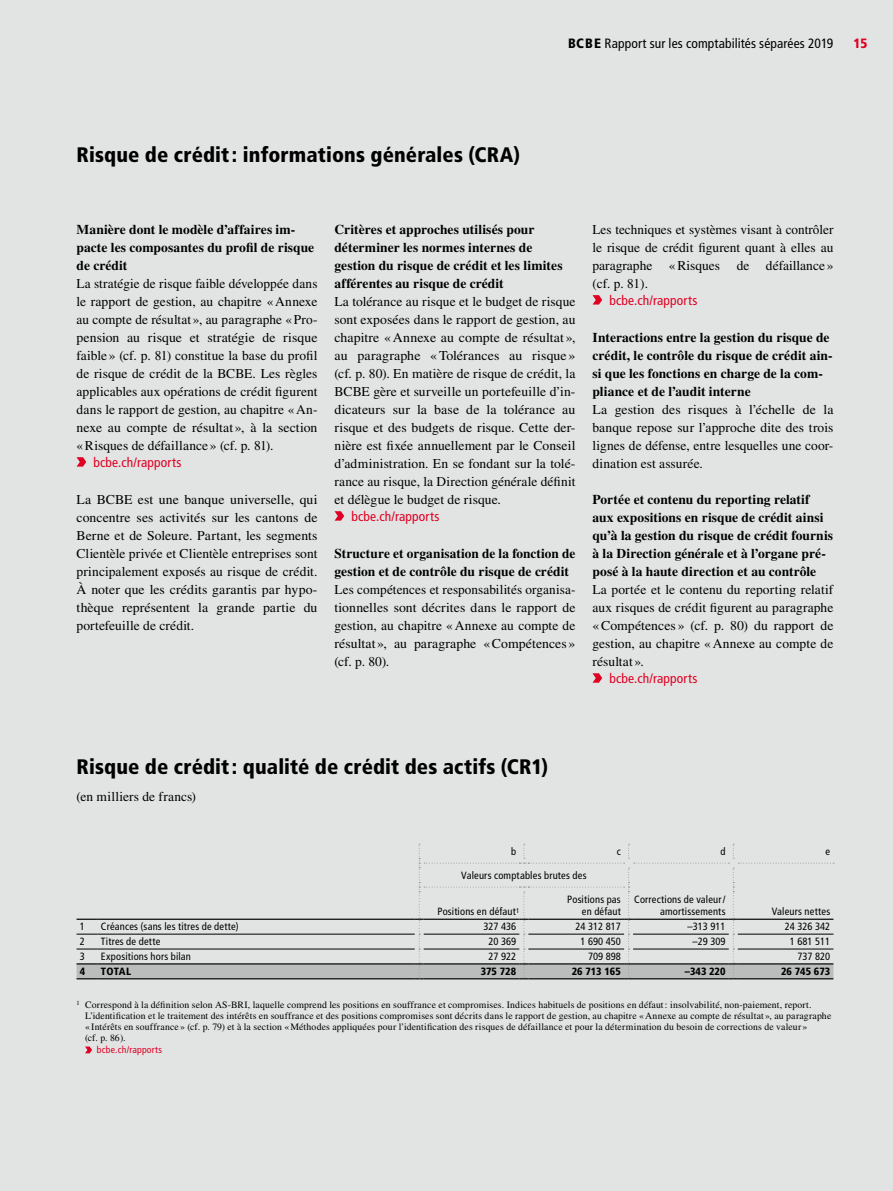
<style>
.page{position:relative;width:893px;height:1191px;background:#e2e3e3}
.page>*{position:absolute;margin:0;border:0;box-sizing:border-box;transform-origin:0 0}
._30_Tabellen_Tab_02_HT{font:900 condensed 21px "Frutiger LT Std";letter-spacing:.005em;color:#000}
._20_Grundtexte__21_GT{font:13.5px/18px "Times LT Std";letter-spacing:.005em;color:#000;text-align:justify}
._00_Titel__06_UT_Times_bold{font:700 13.5px/18px "Times LT Std";letter-spacing:.005em;color:#000}
._20_Grundtexte__28_Link{font:condensed 13.5px "Frutiger LT Std";letter-spacing:.01em;color:#df0022}
.t1{font:condensed 13.5px "Frutiger LT Std";letter-spacing:.01em;color:#000}
._30_Tabellen_Tab_51_Times_GT{font:13.5px "Times LT Std";letter-spacing:.01em;color:#000}
.t2{font:900 condensed 13.5px "Frutiger LT Std";color:#df0022}
._30_Tabellen_Tab_43_Kopf_schwarz{font:condensed 10.5px/12.8px "Frutiger LT Std";letter-spacing:.015em;color:#000;text-align:right}
._30_Tabellen_Tab_31_Zahlen_schwarz{font:condensed 10.5px "Frutiger LT Std";color:#000}
._30_Tabellen_Tab_21_GT{font:condensed 10.5px "Frutiger LT Std";letter-spacing:.015em;color:#000}
._30_Tabellen_Tab_31_Zahlen_schwarz-2{font:900 condensed 10.5px "Frutiger LT Std";color:#000}
._30_Tabellen_Tab_24_GT_black_Versal_Stufe{font:900 condensed 10.5px "Frutiger LT Std";letter-spacing:.015em;color:#000}
._30_Tabellen_Tab_21_GT-2{font:900 condensed 10.5px "Frutiger LT Std";color:#000}
._30_Tabellen_Tab_53_Fussnoten{font:9.75px/11.2px "Times LT Std";letter-spacing:.015em;color:#000}
._30_Tabellen_Tab_53_Fussnoten-2{font:condensed 9.75px "Frutiger LT Std";letter-spacing:.025em;color:#df0022}
.s1{font-weight:900}
</style>
<div class="page">
<svg style="left:77px;top:457px;width:9px;height:9px"></svg>
<svg style="left:334px;top:511px;width:10px;height:9px"></svg>
<svg style="left:592px;top:295px;width:10px;height:9px"></svg>
<svg style="left:592px;top:673px;width:10px;height:9px"></svg>
<svg style="left:77px;top:843px;width:757px;height:136px"></svg>
<hr style="left:738px;top:978px;width:95px;height:1px;background:#000">
<svg style="left:85px;top:1046px;width:7px;height:7px"></svg>
<h2 class="_30_Tabellen_Tab_02_HT" style="left:77px;top:142px;width:445px">Risque de crédit: informations générales (CRA)</h2>
<p class="t1" style="left:568px;top:36px;width:267px"><span class="s1">BCBE</span> Rapport sur les comptabilités séparées 2019</p>
<p class="t2" style="left:854px;top:36px;width:15px">15</p>
<h3 class="_00_Titel__06_UT_Times_bold" style="left:77px;top:220px;width:239px">Manière dont le modèle d’affaires im&shy;pacte les composantes du profil de risque de crédit</h3>
<p class="_20_Grundtexte__21_GT" style="left:77px;top:274px;width:242px">La stratégie de risque faible développée dans le rapport de gestion, au chapitre «Annexe au compte de résultat», au paragraphe «Pro&shy;pension au risque et stratégie de risque faible » (cf. p. 81) constitue la base du profil de risque de crédit de la BCBE. Les règles applicables aux opérations de crédit figurent dans le rapport de gestion, au chapitre «An&shy;nexe au compte de résultat », à la section «Risques de défaillance » (cf. p. 81).</p>
<p class="_20_Grundtexte__28_Link" style="left:94px;top:454px;width:89px">bcbe.ch/rapports</p>
<p class="_20_Grundtexte__21_GT" style="left:77px;top:490px;width:242px">La BCBE est une banque universelle, qui concentre ses activités sur les cantons de Berne et de Soleure. Partant, les segments Clientèle privée et Clientèle entreprises sont principalement exposés au risque de crédit.<br>À noter que les crédits garantis par hypo&shy;thèque représentent la grande partie du portefeuille de crédit.</p>
<h3 class="_00_Titel__06_UT_Times_bold" style="left:334px;top:220px;width:230px">Critères et approches utilisés pour déterminer les normes internes de gestion du risque de crédit et les limites afférentes au risque de crédit</h3>
<p class="_20_Grundtexte__21_GT" style="left:334px;top:292px;width:242px">La tolérance au risque et le budget de risque sont exposées dans le rapport de gestion, au chapitre «Annexe au compte de résultat», au paragraphe «Tolérances au risque » (cf. p. 80). En matière de risque de crédit, la BCBE gère et surveille un portefeuille d’in&shy;dicateurs sur la base de la tolérance au risque et des budgets de risque. Cette der&shy;nière est fixée annuellement par le Conseil d’administration. En se fondant sur la tolé&shy;rance au risque, la Direction générale définit et délègue le budget de risque.</p>
<p class="_20_Grundtexte__28_Link" style="left:351px;top:508px;width:89px">bcbe.ch/rapports</p>
<h3 class="_00_Titel__06_UT_Times_bold" style="left:334px;top:544px;width:242px">Structure et organisation de la fonction de gestion et de contrôle du risque de crédit</h3>
<p class="_20_Grundtexte__21_GT" style="left:334px;top:580px;width:242px">Les compétences et responsabilités organisa&shy;tionnelles sont décrites dans le rapport de gestion, au chapitre «Annexe au compte de résultat», au paragraphe «Compétences» (cf. p. 80).</p>
<p class="_20_Grundtexte__21_GT" style="left:592px;top:220px;width:242px">Les techniques et systèmes visant à contrôler le risque de crédit figurent quant à elles au paragraphe «Risques de défaillance» (cf. p. 81).</p>
<p class="_20_Grundtexte__28_Link" style="left:609px;top:292px;width:89px">bcbe.ch/rapports</p>
<h3 class="_00_Titel__06_UT_Times_bold" style="left:592px;top:328px;width:242px">Interactions entre la gestion du risque de crédit, le contrôle du risque de crédit ain&shy;si que les fonctions en charge de la com&shy;pliance et de l’audit interne</h3>
<p class="_20_Grundtexte__21_GT" style="left:592px;top:400px;width:242px">La gestion des risques à l’échelle de la banque repose sur l’approche dite des trois lignes de défense, entre lesquelles une coor&shy;dination est assurée.</p>
<h3 class="_00_Titel__06_UT_Times_bold" style="left:592px;top:490px;width:242px">Portée et contenu du reporting relatif aux expositions en risque de crédit ainsi qu’à la gestion du risque de crédit fournis à la Direction générale et à l’organe pré&shy;posé à la haute direction et au contrôle</h3>
<p class="_20_Grundtexte__21_GT" style="left:592px;top:580px;width:242px">La portée et le contenu du reporting relatif aux risques de crédit figurent au paragraphe «Compétences » (cf. p. 80) du rapport de gestion, au chapitre «Annexe au compte de résultat».</p>
<p class="_20_Grundtexte__28_Link" style="left:609px;top:670px;width:89px">bcbe.ch/rapports</p>
<h2 class="_30_Tabellen_Tab_02_HT" style="left:77px;top:754px;width:473px">Risque de crédit: qualité de crédit des actifs (CR1)</h2>
<p class="_30_Tabellen_Tab_51_Times_GT" style="left:77px;top:788px;width:121px">(en milliers de francs)</p>
<p class="_30_Tabellen_Tab_43_Kopf_schwarz" style="left:511px;top:845px;width:7px">b</p>
<p class="_30_Tabellen_Tab_43_Kopf_schwarz" style="left:617px;top:845px;width:6px">c</p>
<p class="_30_Tabellen_Tab_43_Kopf_schwarz" style="left:720px;top:845px;width:7px">d</p>
<p class="_30_Tabellen_Tab_43_Kopf_schwarz" style="left:826px;top:845px;width:6px">e</p>
<p class="_30_Tabellen_Tab_43_Kopf_schwarz" style="left:461px;top:868px;width:127px">Valeurs comptables brutes des</p>
<p class="_30_Tabellen_Tab_43_Kopf_schwarz" style="left:437px;top:905px;width:83px">Positions en défaut<sup>1</sup></p>
<p class="_30_Tabellen_Tab_43_Kopf_schwarz" style="left:567px;top:892px;width:55px">Positions pas en défaut</p>
<p class="_30_Tabellen_Tab_43_Kopf_schwarz" style="left:634px;top:892px;width:93px">Corrections de valeur/ amortissements</p>
<p class="_30_Tabellen_Tab_43_Kopf_schwarz" style="left:772px;top:905px;width:60px">Valeurs nettes</p>
<p class="_30_Tabellen_Tab_21_GT" style="left:80px;top:920px;width:7px">1</p>
<p class="_30_Tabellen_Tab_21_GT" style="left:101px;top:920px;width:139px">Créances (sans les titres de dette)</p>
<p class="_30_Tabellen_Tab_31_Zahlen_schwarz" style="left:483px;top:920px;width:34px">327 436</p>
<p class="_30_Tabellen_Tab_31_Zahlen_schwarz" style="left:575px;top:920px;width:47px">24 312 817</p>
<p class="_30_Tabellen_Tab_31_Zahlen_schwarz" style="left:688px;top:920px;width:40px">–313 911</p>
<p class="_30_Tabellen_Tab_31_Zahlen_schwarz" style="left:785px;top:920px;width:47px">24 326 342</p>
<p class="_30_Tabellen_Tab_21_GT" style="left:80px;top:935px;width:7px">2</p>
<p class="_30_Tabellen_Tab_21_GT" style="left:101px;top:935px;width:61px">Titres de dette</p>
<p class="_30_Tabellen_Tab_31_Zahlen_schwarz" style="left:488px;top:935px;width:29px">20 369</p>
<p class="_30_Tabellen_Tab_31_Zahlen_schwarz" style="left:581px;top:935px;width:42px">1 690 450</p>
<p class="_30_Tabellen_Tab_31_Zahlen_schwarz" style="left:693px;top:935px;width:34px">–29 309</p>
<p class="_30_Tabellen_Tab_31_Zahlen_schwarz" style="left:790px;top:935px;width:42px">1 681 511</p>
<p class="_30_Tabellen_Tab_21_GT" style="left:80px;top:950px;width:7px">3</p>
<p class="_30_Tabellen_Tab_21_GT" style="left:101px;top:950px;width:91px">Expositions hors bilan</p>
<p class="_30_Tabellen_Tab_31_Zahlen_schwarz" style="left:488px;top:950px;width:29px">27 922</p>
<p class="_30_Tabellen_Tab_31_Zahlen_schwarz" style="left:588px;top:950px;width:34px">709 898</p>
<p class="_30_Tabellen_Tab_31_Zahlen_schwarz" style="left:797px;top:950px;width:34px">737 820</p>
<p class="_30_Tabellen_Tab_21_GT-2" style="left:80px;top:965px;width:7px">4</p>
<p class="_30_Tabellen_Tab_24_GT_black_Versal_Stufe" style="left:101px;top:965px;width:32px">TOTAL</p>
<p class="_30_Tabellen_Tab_31_Zahlen_schwarz-2" style="left:481px;top:965px;width:37px">375 728</p>
<p class="_30_Tabellen_Tab_31_Zahlen_schwarz-2" style="left:572px;top:965px;width:51px">26 713 165</p>
<p class="_30_Tabellen_Tab_31_Zahlen_schwarz-2" style="left:685px;top:965px;width:42px">–343 220</p>
<p class="_30_Tabellen_Tab_31_Zahlen_schwarz-2" style="left:781px;top:965px;width:51px">26 745 673</p>
<p class="_30_Tabellen_Tab_53_Fussnoten" style="left:85px;top:998px;width:748px;text-indent:-9px"><sup>1</sup> Correspond à la définition selon AS-BRI, laquelle comprend les positions en souffrance et compromises. Indices habituels de positions en défaut: insolvabilité, non-paiement, report.<br>L’identification et le traitement des intérêts en souffrance et des positions compromises sont décrits dans le rapport de gestion, au chapitre «Annexe au compte de résultat», au paragraphe «Intérêts en souffrance» (cf. p. 79) et à la section «Méthodes appliquées pour l’identification des risques de défaillance et pour la détermination du besoin de corrections de valeur»<br>(cf. p. 86).</p>
<p class="_30_Tabellen_Tab_53_Fussnoten-2" style="left:97px;top:1044px;width:67px">bcbe.ch/rapports</p>
</div>
